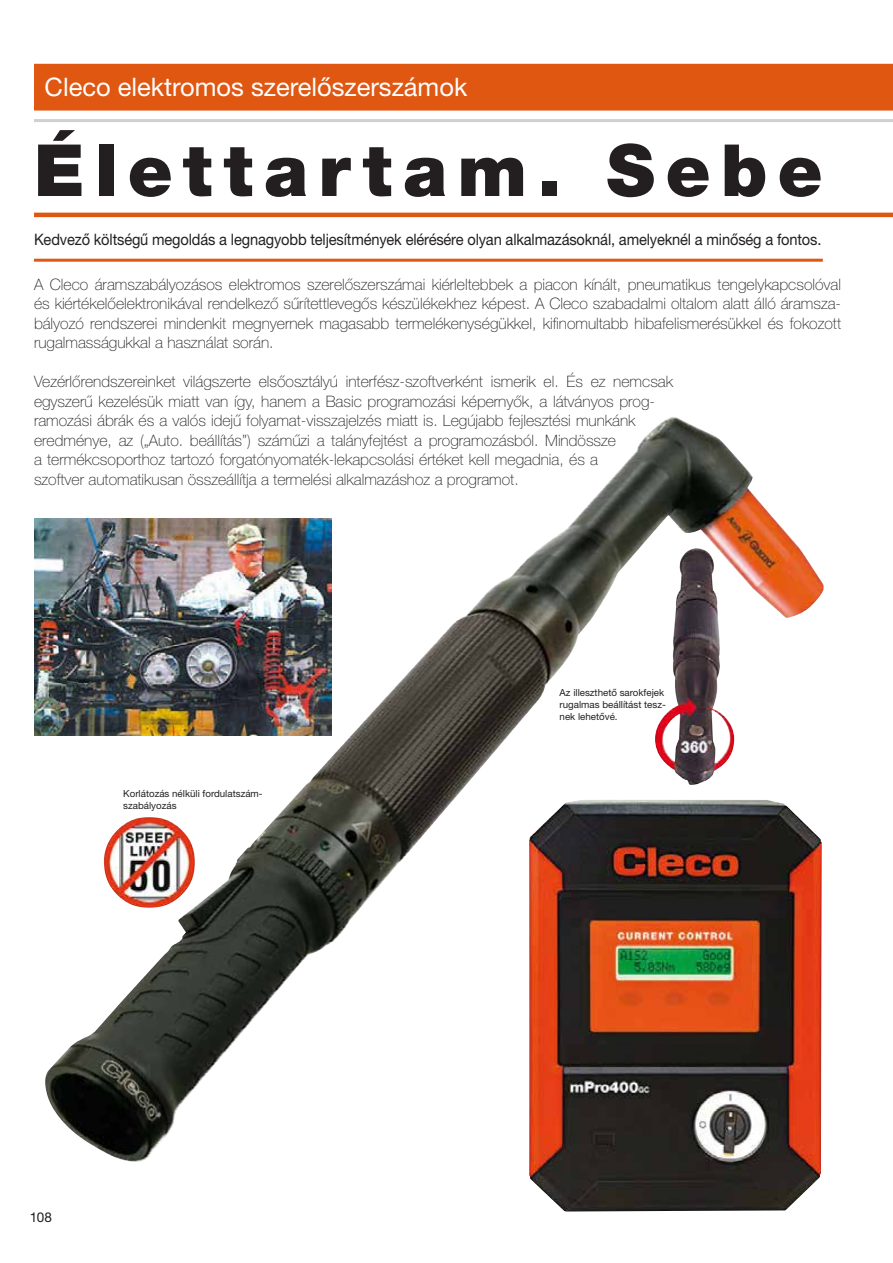
<style>
.page{position:relative;width:893px;height:1263px;background:#fff}
.page>*{position:absolute;margin:0;border:0;box-sizing:border-box;transform-origin:0 0}
.t1{font:900 72px "Helvetica Neue LT Pro";letter-spacing:.145em;color:#231f20}
.t2{font:25.5px "Helvetica Neue LT Pro";color:#fff}
.t3{font:100 15.75px/19.5px "Helvetica Neue LT Pro";color:#231f20;text-align:justify}
.t4{font:15.75px "Helvetica Neue LT Pro";letter-spacing:-.01em;color:#231f20;scale:.93 1}
.t5{font:13.5px "Helvetica Neue LT Pro";color:#231f20}
.t6{font:9.75px/12px "Helvetica Neue LT Pro";color:#231f20}
</style>
<div class="page">
<div style="left:34px;top:64px;width:859px;height:47px;background:#e05711"></div>
<hr style="left:34px;top:119px;width:859px;height:3px;background:#cfd0d2">
<img style="left:43px;top:417px;width:781px;height:745px">
<img style="left:34px;top:519px;width:298px;height:216px">
<img style="left:529px;top:800px;width:293px;height:411px">
<img style="left:104px;top:817px;width:91px;height:91px">
<img style="left:655px;top:548px;width:79px;height:237px">
<hr style="left:34px;top:213px;width:859px;height:4px;background:#e05711">
<hr style="left:34px;top:259px;width:789px;height:3px;background:#e05711">
<h2 class="t2" style="left:45px;top:78px;width:424px">Cleco elektromos szerelőszerszámok</h2>
<h1 class="t1" style="left:34px;top:145px;width:790px">Élettartam. Sebe</h1>
<p class="t4" style="left:34px;top:234px;width:848px">Kedvező költségű megoldás a legnagyobb teljesítmények elérésére olyan alkalmazásoknál, amelyeknél a minőség a fontos.</p>
<p class="t3" style="left:34px;top:276px;width:809px">A Cleco áramszabályozásos elektromos szerelőszerszámai kiérleltebbek a piacon kínált, pneumatikus tengelykapcsolóval és kiértékelőelektronikával rendelkező sűrítettlevegős készülékekhez képest. A Cleco szabadalmi oltalom alatt álló áramsza&shy;bályozó rendszerei mindenkit megnyernek magasabb termelékenységükkel, kifinomultabb hibafelismerésükkel és fokozott rugalmasságukkal a használat során.</p>
<p class="t3" style="left:34px;top:374px;width:641px;text-align:left">Vezérlőrendszereinket világszerte elsőosztályú interfész-szoftverként ismerik el. És ez nemcsak egyszerű kezelésük miatt van így, hanem a Basic programozási képernyők, a látványos prog&shy;ramozási ábrák és a valós idejű folyamat-visszajelzés miatt is. Legújabb fejlesztési munkánk eredménye, az („Auto. beállítás”) száműzi a talányfejtést a programozásból. Mindössze<br>a termékcsoporthoz tartozó forgatónyomaték-lekapcsolási értéket kell megadnia, és a<br>szoftver automatikusan összeállítja a termelési alkalmazáshoz a programot.</p>
<p class="t6" style="left:123px;top:789px;width:141px">Korlátozás nélküli fordulatszám&shy;szabályozás</p>
<p class="t5" style="left:30px;top:1212px;width:24px">108</p>
<p class="t6" style="left:560px;top:688px;width:108px">Az illeszthető sarokfejek rugalmas beállítást tesz&shy;nek lehetővé.</p>
</div>
